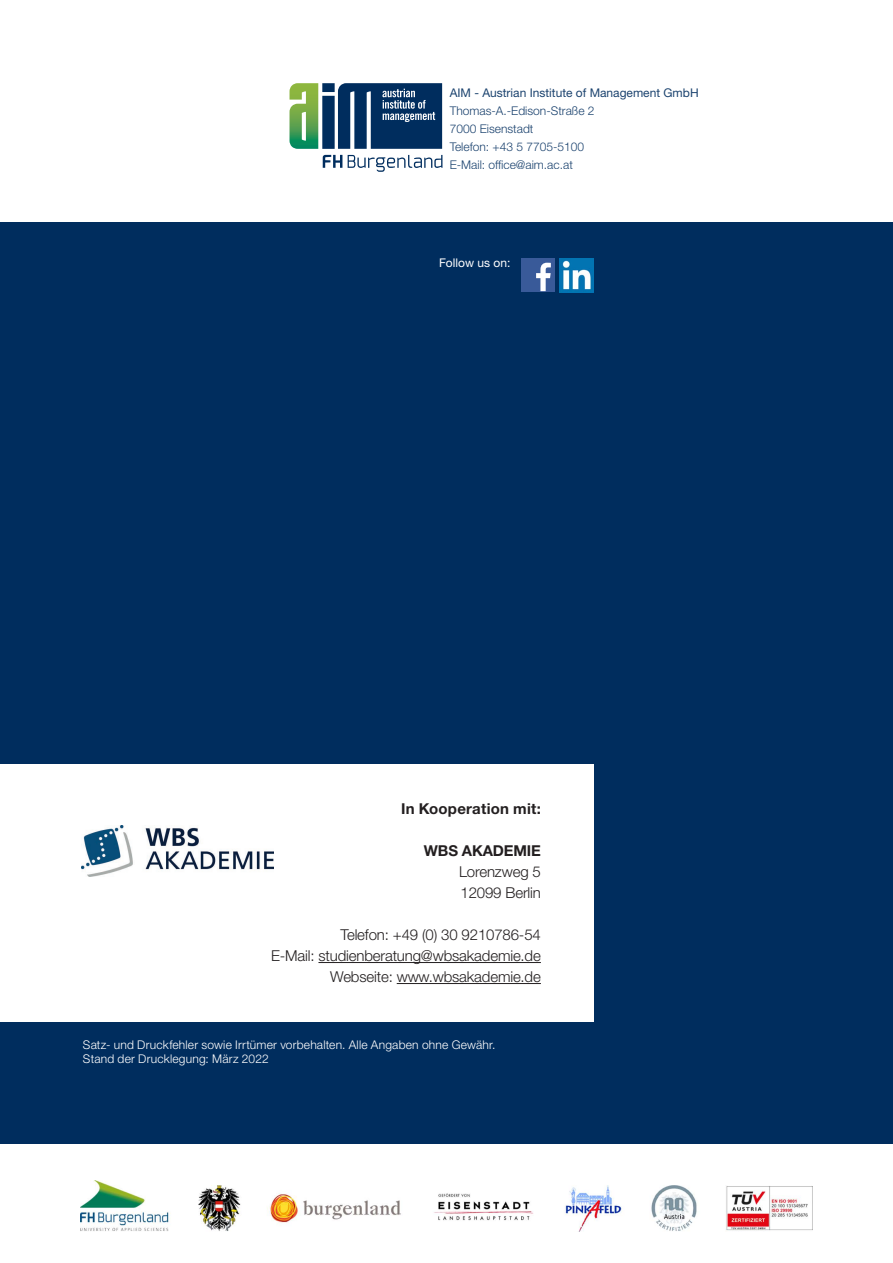
<style>
.page{position:relative;width:893px;height:1263px;background:#fff}
.page>*{position:absolute;margin:0;border:0;box-sizing:border-box;transform-origin:0 0}
.t1{font:300 15px "Helvetica Neue LT Std";letter-spacing:-.01em;color:#231f20}
.Einf__Abs{font:700 15px "Helvetica Neue LT Std";letter-spacing:.01em;color:#231f20}
.Einf__Abs-2{font:700 15px "Helvetica Neue LT Std";letter-spacing:-.01em;color:#231f20}
.t2{font:300 12px "Helvetica Neue LT Std";letter-spacing:.015em;color:#fff}
.t3{font:300 12px/18px "Helvetica Neue LT Std";color:#002d5e}
.t4{font:12px "Helvetica Neue LT Std";color:#002d5e}
.Einf__Abs-3{font:12px "Helvetica Neue LT Std";color:#fff}
</style>
<div class="page">
<div style="left:0;top:223px;width:893px;height:921px;background:#002d5e"></div>
<div style="left:521px;top:258px;width:33px;height:33px;background:#395a99"></div>
<svg style="left:536px;top:263px;width:15px;height:28px"></svg>
<img style="left:560px;top:258px;width:34px;height:34px">
<img style="left:80px;top:1180px;width:733px;height:51px">
<svg style="left:323px;top:155px;width:19px;height:13px"></svg>
<svg style="left:348px;top:155px;width:94px;height:17px"></svg>
<svg style="left:289px;top:83px;width:153px;height:66px;background:#3d6678"></svg>
<div style="left:0;top:764px;width:593px;height:258px;background:#fff"></div>
<img style="left:82px;top:825px;width:191px;height:51px">
<hr style="left:318px;top:962px;width:223px;height:1px;background:#231f20">
<hr style="left:397px;top:983px;width:144px;height:1px;background:#231f20">
<p class="t4" style="left:450px;top:85px;width:250px">AIM - Austrian Institute of Management GmbH</p>
<p class="t3" style="left:450px;top:101px;width:146px">Thomas-A.-Edison-Straße 2<br>7000 Eisenstadt<br>Telefon: +43 5 7705-5100<br>E-Mail: office@aim.ac.at</p>
<p class="Einf__Abs-3" style="left:439px;top:256px;width:73px">Follow us on:</p>
<p class="Einf__Abs" style="left:401px;top:799px;width:141px">In Kooperation mit:</p>
<p class="Einf__Abs-2" style="left:424px;top:841px;width:118px">WBS AKADEMIE</p>
<p class="t1" style="left:459px;top:862px;width:83px">Lorenzweg 5</p>
<p class="t1" style="left:461px;top:883px;width:82px">12099 Berlin</p>
<p class="t1" style="left:341px;top:925px;width:202px">Telefon: +49 (0) 30 9210786-54</p>
<p class="t1" style="left:271px;top:946px;width:271px">E-Mail: studienberatung@wbsakademie.de</p>
<p class="t1" style="left:330px;top:967px;width:212px">Webseite: www.wbsakademie.de</p>
<p class="t2" style="left:83px;top:1037px;width:414px">Satz- und Druckfehler sowie Irrtümer vorbehalten. Alle Angaben ohne Gewähr.</p>
<p class="t2" style="left:83px;top:1051px;width:187px">Stand der Drucklegung: März 2022</p>
</div>
